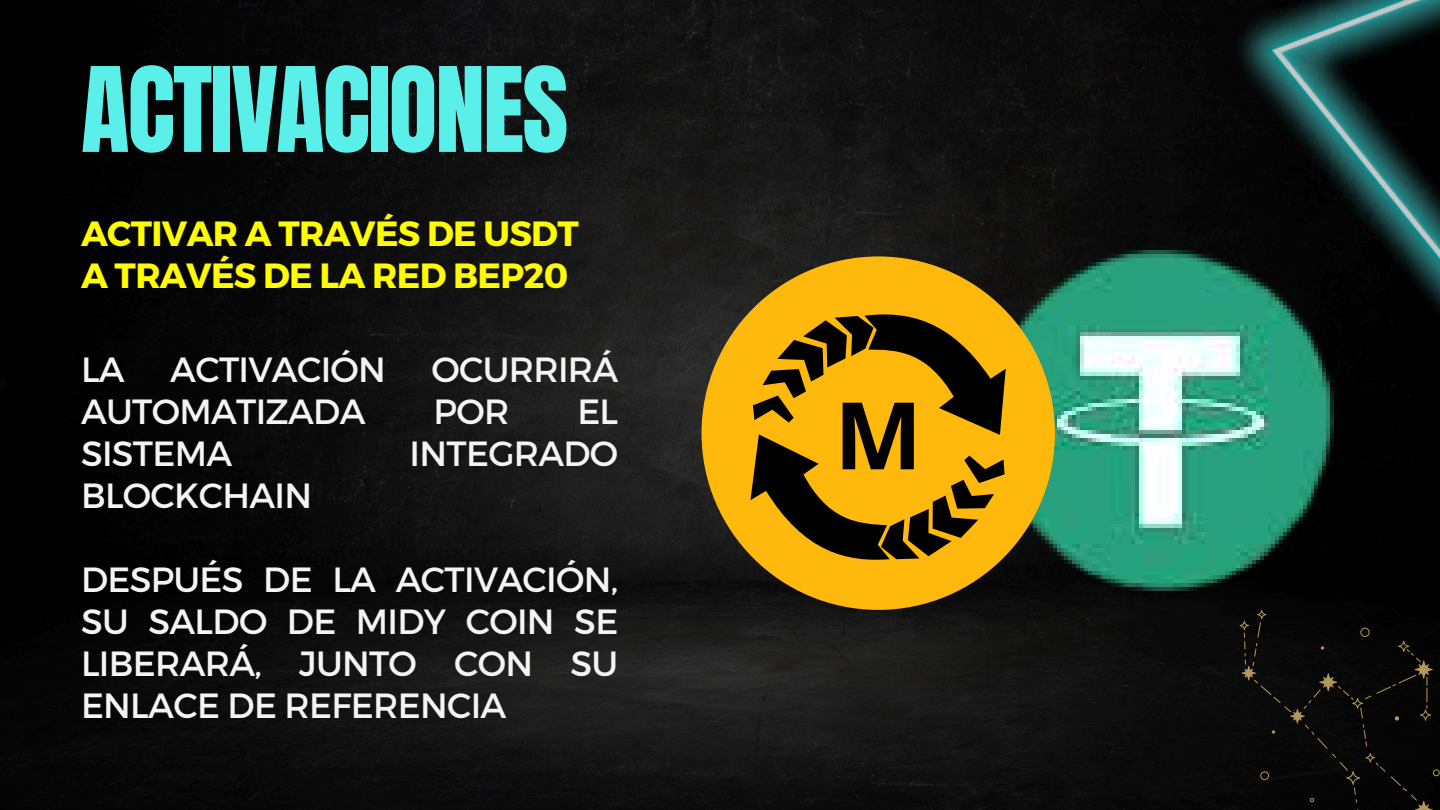
<style>
.page{position:relative;width:1440px;height:810px;background:#fff}
.page>*{position:absolute;margin:0;border:0;box-sizing:border-box;transform-origin:0 0}
.t1{font:100px "Anton";letter-spacing:-.02em;color:#5befea}
.t2{font:700 93.3px "Open Sans";color:#000}
.t3{font:35px/42px "Montserrat";letter-spacing:-.02em;color:#f4f4f4;text-align:justify}
.t4{font:700 35px/42px "Montserrat";letter-spacing:-.02em;color:#fffc00}
</style>
<div class="page">
<img style="left:0;top:0;width:1440px;height:810px">
<div style="left:1240px;top:610px;width:200px;height:200px;background:#050505"></div>
<img style="left:1214px;top:0;width:226px;height:537px">
<img style="left:946px;top:212px;width:453px;height:417px">
<div style="left:702px;top:256px;width:353px;height:354px;background:#ffb90c;border-radius:50%"></div>
<svg style="left:750px;top:311px;width:256px;height:251px"></svg>
<p class="t1" style="left:81px;top:38px;width:489px">ACTIVACIONES</p>
<h1 class="t4" style="left:81px;top:211px;width:499px">ACTIVAR A TRAVÉS DE USDT<br>A TRAVÉS DE LA RED BEP20</h1>
<h2 class="t3" style="left:81px;top:347px;width:45px">LA</h2>
<h2 class="t3" style="left:170px;top:347px;width:217px">ACTIVACIÓN</h2>
<h2 class="t3" style="left:431px;top:347px;width:188px">OCURRIRÁ</h2>
<h2 class="t3" style="left:81px;top:389px;width:286px">AUTOMATIZADA</h2>
<h2 class="t3" style="left:434px;top:389px;width:77px">POR</h2>
<h2 class="t3" style="left:577px;top:389px;width:42px">EL</h2>
<h2 class="t3" style="left:81px;top:431px;width:153px">SISTEMA</h2>
<h2 class="t3" style="left:410px;top:431px;width:210px">INTEGRADO</h2>
<h2 class="t3" style="left:81px;top:473px;width:233px">BLOCKCHAIN</h2>
<p class="t3" style="left:81px;top:557px;width:539px">DESPUÉS DE LA ACTIVACIÓN, SU SALDO DE MIDY COIN SE LIBERARÁ, JUNTO CON SU ENLACE DE REFERENCIA</p>
<p class="t2" style="left:834px;top:370px;width:89px">M</p>
</div>
